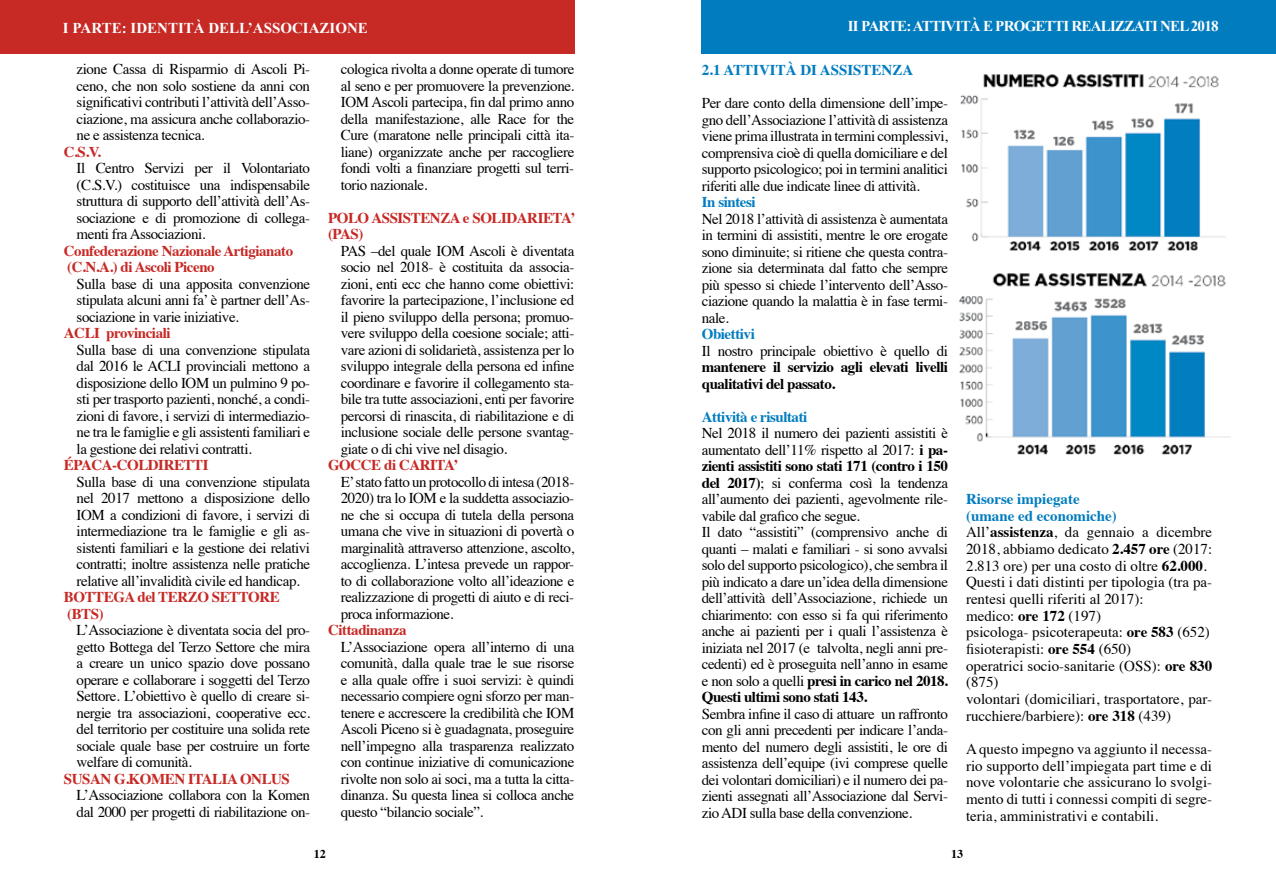
<style>
.page{position:relative;width:1276px;height:893px;background:#fff}
.page>*{position:absolute;margin:0;border:0;box-sizing:border-box;transform-origin:0 0}
.t1{font:15px/16.5px "Times";letter-spacing:-.03em;color:#000;text-align:justify}
.t2{font:15px/16.6px "Times";color:#000}
.t3{font:700 15px/16.5px "Times";letter-spacing:-.03em;color:#c72925}
.t4{font:700 15px/16.5px "Times";letter-spacing:-.03em;color:#000}
.t5{font:700 15px "Times New Roman";letter-spacing:-.05em;color:#fff}
.t6{font:700 15px "Times";letter-spacing:-.03em;color:#007cbf}
.t7{font:700 15px "Times New Roman";color:#fff}
.t8{font:700 15px "Times";color:#007cbf}
.t9{font:700 12px "Times";color:#000}
.s1{font-weight:700}
.s2{font-weight:700;color:#007cbf}
</style>
<div class="page">
<div style="left:0;top:0;width:574px;height:54px;background:#c72925"></div>
<div style="left:702px;top:0;width:574px;height:53px;background:#007cbf"></div>
<img style="left:960px;top:74px;width:265px;height:177px">
<img style="left:959px;top:273px;width:271px;height:182px">
<p class="t7" style="left:63px;top:18px;width:306px">I PARTE: IDENTITÀ DELL’ASSOCIAZIONE</p>
<p class="t5" style="left:848px;top:16px;width:372px">II PARTE: ATTIVITÀ E PROGETTI REALIZZATI NEL 2018</p>
<p class="t8" style="left:702px;top:56px;width:213px">2.1 ATTIVITÀ DI ASSISTENZA</p>
<p class="t1" style="left:702px;top:93px;width:248px">Per dare conto della dimensione dell’impe&shy;gno dell’Associazione l’attività di assistenza viene prima illustrata in termini complessivi, comprensiva cioè di quella domiciliare e del supporto psicologico; poi in termini analitici riferiti alle due indicate linee di attività.</p>
<p class="t6" style="left:702px;top:188px;width:55px">In sintesi</p>
<p class="t1" style="left:702px;top:209px;width:248px">Nel 2018 l’attività di assistenza è aumentata in termini di assistiti, mentre le ore erogate sono diminuite; si ritiene che questa contra&shy;zione sia determinata dal fatto che sempre più spesso si chiede l’intervento dell’Asso&shy;ciazione quando la malattia è in fase termi&shy;nale.</p>
<p class="t6" style="left:702px;top:320px;width:55px">Obiettivi</p>
<p class="t1" style="left:702px;top:341px;width:248px">Il nostro principale obiettivo è quello di</p>
<p class="t4" style="left:702px;top:357px;width:248px">mantenere il servizio agli elevati livelli qualitativi del passato.</p>
<p class="t6" style="left:702px;top:402px;width:107px">Attività e risultati</p>
<p class="t1" style="left:702px;top:423px;width:248px;text-align:left">Nel 2018 il numero dei pazienti assistiti è aumentato dell’11% rispetto al 2017: <span class="s1">i pa&shy;zienti assistiti sono stati 171 (contro i 150 del 2017)</span>; si conferma così la tendenza all’aumento dei pazienti, agevolmente rile&shy;vabile dal grafico che segue.<br>Il dato “assistiti” (comprensivo anche di quanti – malati e familiari - si sono avvalsi solo del supporto psicologico), che sembra il più indicato a dare un’idea della dimensione dell’attività dell’Associazione, richiede un chiarimento: con esso si fa qui riferimento anche ai pazienti per i quali l’assistenza è iniziata nel 2017 (e talvolta, negli anni pre&shy;cedenti) ed è proseguita nell’anno in esame e non solo a quelli <span class="s1">presi in carico nel 2018.<br>Questi ultimi sono stati 143.</span></p>
<p class="t1" style="left:702px;top:704px;width:248px">Sembra infine il caso di attuare un raffronto con gli anni precedenti per indicare l’anda&shy;mento del numero degli assistiti, le ore di assistenza dell’equipe (ivi comprese quelle dei volontari domiciliari) e il numero dei pa&shy;zienti assegnati all’Associazione dal Servi&shy;zio ADI sulla base della convenzione.</p>
<p class="t1" style="left:341px;top:60px;width:235px">cologica rivolta a donne operate di tumore al seno e per promuovere la prevenzione.<br>IOM Ascoli partecipa, fin dal primo anno della manifestazione, alle Race for the Cure (maratone nelle principali città ita&shy;liane) organizzate anche per raccogliere fondi volti a finanziare progetti sul terri&shy;torio nazionale.</p>
<p class="t3" style="left:328px;top:208px;width:249px">POLO ASSISTENZA e SOLIDARIETA’ (PAS)</p>
<p class="t1" style="left:341px;top:241px;width:235px">PAS –del quale IOM Ascoli è diventata socio nel 2018- è costituita da associa&shy;zioni, enti ecc che hanno come obiettivi: favorire la partecipazione, l’inclusione ed il pieno sviluppo della persona; promuo&shy;vere sviluppo della coesione sociale; atti&shy;vare azioni di solidarietà, assistenza per lo sviluppo integrale della persona ed infine coordinare e favorire il collegamento sta&shy;bile tra tutte associazioni, enti per favorire percorsi di rinascita, di riabilitazione e di inclusione sociale delle persone svantag&shy;giate o di chi vive nel disagio.</p>
<p class="t3" style="left:328px;top:455px;width:132px">GOCCE di CARITA’</p>
<p class="t1" style="left:341px;top:472px;width:235px">E’ stato fatto un protocollo di intesa (2018- 2020) tra lo IOM e la suddetta associazio&shy;ne che si occupa di tutela della persona umana che vive in situazioni di povertà o marginalità attraverso attenzione, ascolto, accoglienza. L’intesa prevede un rappor&shy;to di collaborazione volto all’ideazione e realizzazione di progetti di aiuto e di reci&shy;proca informazione.</p>
<p class="t3" style="left:328px;top:620px;width:80px">Cittadinanza</p>
<p class="t1" style="left:341px;top:637px;width:235px">L’Associazione opera all’interno di una comunità, dalla quale trae le sue risorse e alla quale offre i suoi servizi: è quindi necessario compiere ogni sforzo per man&shy;tenere e accrescere la credibilità che IOM Ascoli Piceno si è guadagnata, proseguire nell’impegno alla trasparenza realizzato con continue iniziative di comunicazione rivolte non solo ai soci, ma a tutta la citta&shy;dinanza. Su questa linea si colloca anche questo “bilancio sociale”.</p>
<p class="t1" style="left:77px;top:60px;width:235px">zione Cassa di Risparmio di Ascoli Pi&shy;ceno, che non solo sostiene da anni con significativi contributi l’attività dell’Asso&shy;ciazione, ma assicura anche collaborazio&shy;ne e assistenza tecnica.</p>
<p class="t3" style="left:64px;top:142px;width:39px">C.S.V.</p>
<p class="t1" style="left:77px;top:159px;width:235px">Il Centro Servizi per il Volontariato (C.S.V.) costituisce una indispensabile struttura di supporto dell’attività dell’As&shy;sociazione e di promozione di collega&shy;menti fra Associazioni.</p>
<p class="t3" style="left:64px;top:241px;width:231px">Confederazione Nazionale Artigianato (C.N.A.) di Ascoli Piceno</p>
<p class="t1" style="left:77px;top:274px;width:235px">Sulla base di una apposita convenzione stipulata alcuni anni fa’ è partner dell’As&shy;sociazione in varie iniziative.</p>
<p class="t3" style="left:64px;top:323px;width:108px">ACLI provinciali</p>
<p class="t1" style="left:77px;top:340px;width:235px">Sulla base di una convenzione stipulata dal 2016 le ACLI provinciali mettono a disposizione dello IOM un pulmino 9 po&shy;sti per trasporto pazienti, nonché, a condi&shy;zioni di favore, i servizi di intermediazio&shy;ne tra le famiglie e gli assistenti familiari e la gestione dei relativi contratti.</p>
<p class="t3" style="left:64px;top:455px;width:146px">ÉPACA-COLDIRETTI</p>
<p class="t1" style="left:77px;top:472px;width:235px">Sulla base di una convenzione stipulata nel 2017 mettono a disposizione dello IOM a condizioni di favore, i servizi di intermediazione tra le famiglie e gli as&shy;sistenti familiari e la gestione dei relativi contratti; inoltre assistenza nelle pratiche relative all’invalidità civile ed handicap.</p>
<p class="t3" style="left:64px;top:587px;width:217px">BOTTEGA del TERZO SETTORE (BTS)</p>
<p class="t1" style="left:77px;top:621px;width:235px">L’Associazione è diventata socia del pro&shy;getto Bottega del Terzo Settore che mira a creare un unico spazio dove possano operare e collaborare i soggetti del Terzo Settore. L’obiettivo è quello di creare si&shy;nergie tra associazioni, cooperative ecc. del territorio per costituire una solida rete sociale quale base per costruire un forte welfare di comunità.</p>
<p class="t3" style="left:64px;top:769px;width:228px">SUSAN G.KOMEN ITALIA ONLUS</p>
<p class="t1" style="left:77px;top:786px;width:235px">L’Associazione collabora con la Komen dal 2000 per progetti di riabilitazione on-</p>
<p class="t2" style="left:966px;top:489px;width:248px"><span class="s2">Risorse impiegate<br>(umane ed economiche)<br></span>All’<span class="s1">assistenza</span>, da gennaio a dicembre 2018, abbiamo dedicato <span class="s1">2.457 ore</span> (2017:<br>2.813 ore) per una costo di oltre <span class="s1">62.000</span>.<br>Questi i dati distinti per tipologia (tra pa&shy;rentesi quelli riferiti al 2017):<br>medico: <span class="s1">ore 172</span> (197)<br>psicologa- psicoterapeuta: <span class="s1">ore 583</span> (652) fisioterapisti: <span class="s1">ore 554</span> (650)<br>operatrici socio-sanitarie (OSS): <span class="s1">ore 830 </span>(875)<br>volontari (domiciliari, trasportatore, par&shy;rucchiere/barbiere): <span class="s1">ore 318</span> (439)</p>
<p class="t1" style="left:966px;top:739px;width:248px">A questo impegno va aggiunto il necessa&shy;rio supporto dell’impiegata part time e di nove volontarie che assicurano lo svolgi&shy;mento di tutti i connessi compiti di segre&shy;teria, amministrativi e contabili.</p>
<p class="t9" style="left:314px;top:842px;width:13px">12</p>
<p class="t9" style="left:951px;top:842px;width:13px">13</p>
</div>
